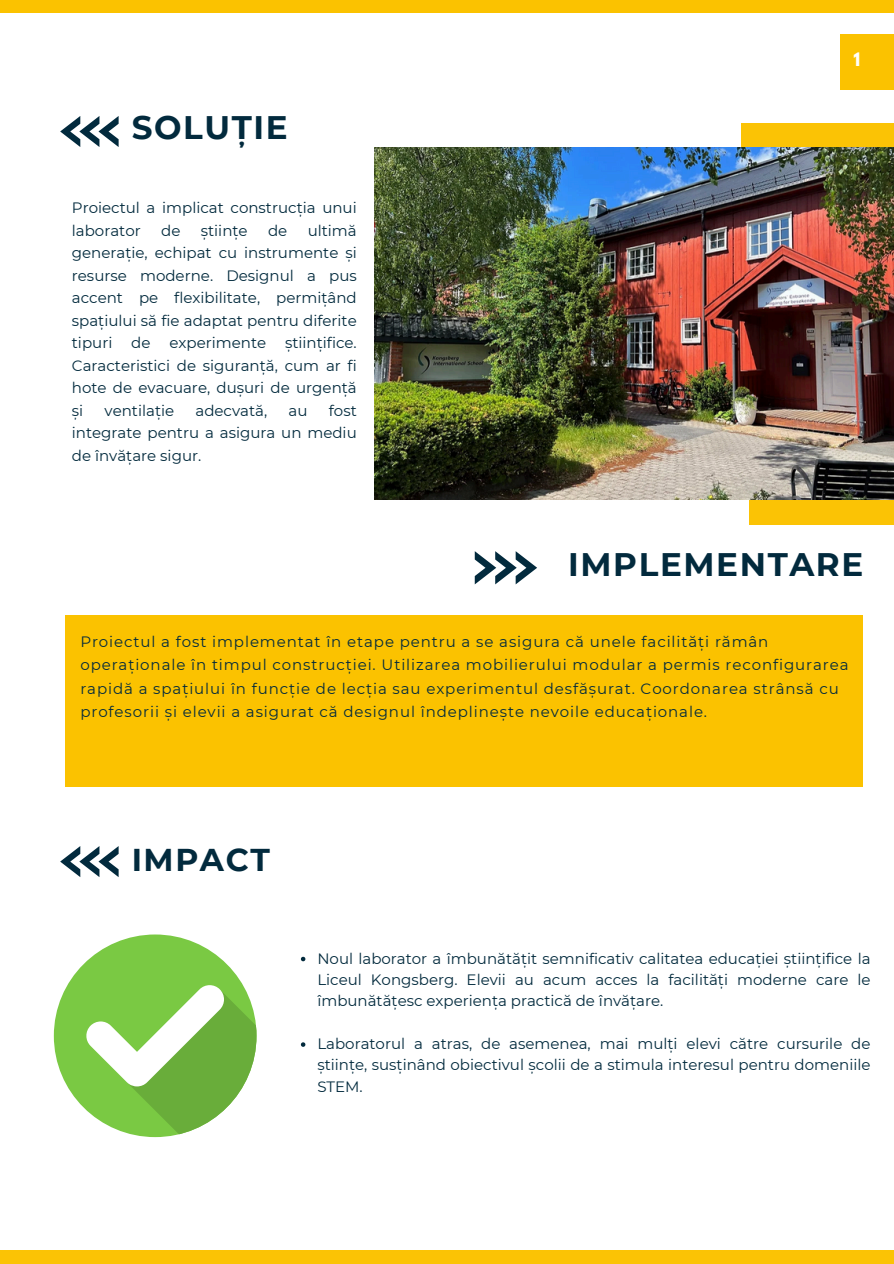
<style>
.page{position:relative;width:894px;height:1264px;background:#fff}
.page>*{position:absolute;margin:0;border:0;box-sizing:border-box;transform-origin:0 0}
.t1{font:700 32.55px "Montserrat";letter-spacing:.05em;color:#022a3d}
.t2{font:700 31.5px "Montserrat";letter-spacing:.05em;color:#022a3d}
.t3{font:700 16.5px "League Spartan";color:#fff}
.t4{font:15px/22.5px "Montserrat";color:#022a3d;text-align:justify}
.t5{font:15px/23.7px "Montserrat";letter-spacing:.06em;color:#022a3d}
</style>
<div class="page">
<div style="left:0;top:0;width:893px;height:13px;background:#fbc200"></div>
<div style="left:839px;top:34px;width:54px;height:55px;background:#fbc200"></div>
<div style="left:0;top:1249px;width:893px;height:14px;background:#fbc305"></div>
<svg style="left:474px;top:551px;width:63px;height:33px"></svg>
<div style="left:65px;top:615px;width:797px;height:171px;background:#fbc200"></div>
<div style="left:741px;top:124px;width:152px;height:23px;background:#fbc305"></div>
<div style="left:748px;top:499px;width:145px;height:25px;background:#fbc305"></div>
<svg style="left:60px;top:116px;width:58px;height:31px"></svg>
<img style="left:374px;top:147px;width:519px;height:352px">
<svg style="left:60px;top:846px;width:58px;height:31px"></svg>
<div style="left:54px;top:934px;width:202px;height:203px;background:#7ac943;border-radius:50%"></div>
<svg style="left:85px;top:985px;width:171px;height:152px"></svg>
<svg style="left:301px;top:956px;width:4px;height:5px"></svg>
<svg style="left:301px;top:1042px;width:4px;height:4px"></svg>
<p class="t1" style="left:132px;top:107px;width:157px">SOLUȚIE</p>
<p class="t4" style="left:72px;top:196px;width:286px">Proiectul a implicat construcția unui laborator</p>
<p class="t4" style="left:72px;top:219px;width:286px;text-indent:236px">ultimă generație, echipat cu instrumente și resurse moderne. Designul a pus accent pe flexibilitate, permițând spațiului să fie adaptat pentru diferite tipuri</p>
<p class="t4" style="left:161px;top:219px;width:21px">de</p>
<p class="t4" style="left:201px;top:219px;width:48px">științe</p>
<p class="t4" style="left:268px;top:219px;width:21px">de</p>
<p class="t4" style="left:72px;top:331px;width:286px;text-indent:213px">științifice.<br>Caracteristici de siguranță, cum ar fi hote de evacuare, dușuri de urgență și</p>
<p class="t4" style="left:131px;top:331px;width:21px">de</p>
<p class="t4" style="left:169px;top:331px;width:98px">experimente</p>
<p class="t4" style="left:72px;top:399px;width:286px;text-indent:257px">fost integrate pentru a asigura un mediu de învățare sigur.</p>
<p class="t4" style="left:104px;top:399px;width:71px">ventilație</p>
<p class="t4" style="left:195px;top:399px;width:73px">adecvată,</p>
<p class="t4" style="left:288px;top:399px;width:20px">au</p>
<p class="t3" style="left:853px;top:51px;width:8px">1</p>
<h1 class="t1" style="left:568px;top:544px;width:296px">IMPLEMENTARE</h1>
<p class="t5" style="left:80px;top:629px;width:769px">Proiectul a fost implementat în etape pentru a se asigura că unele facilități rămân operaționale în timpul construcției. Utilizarea mobilierului modular a permis reconfigurarea rapidă a spațiului în funcție de lecția sau experimentul desfășurat. Coordonarea strânsă cu profesorii și elevii a asigurat că designul îndeplinește nevoile educaționale.</p>
<h1 class="t2" style="left:132px;top:840px;width:140px">IMPACT</h1>
<p class="t4" style="left:317px;top:947px;width:554px;line-height:21.3px">Noul laborator a îmbunătățit semnificativ calitatea educației științifice la Liceul Kongsberg. Elevii au acum acces la facilități moderne care le îmbunătățesc experiența practică de învățare.</p>
<p class="t4" style="left:317px;top:1033px;width:554px;line-height:21.3px">Laboratorul a atras, de asemenea, mai mulți elevi către cursurile de științe, susținând obiectivul școlii de a stimula interesul pentru domeniile STEM.</p>
</div>
